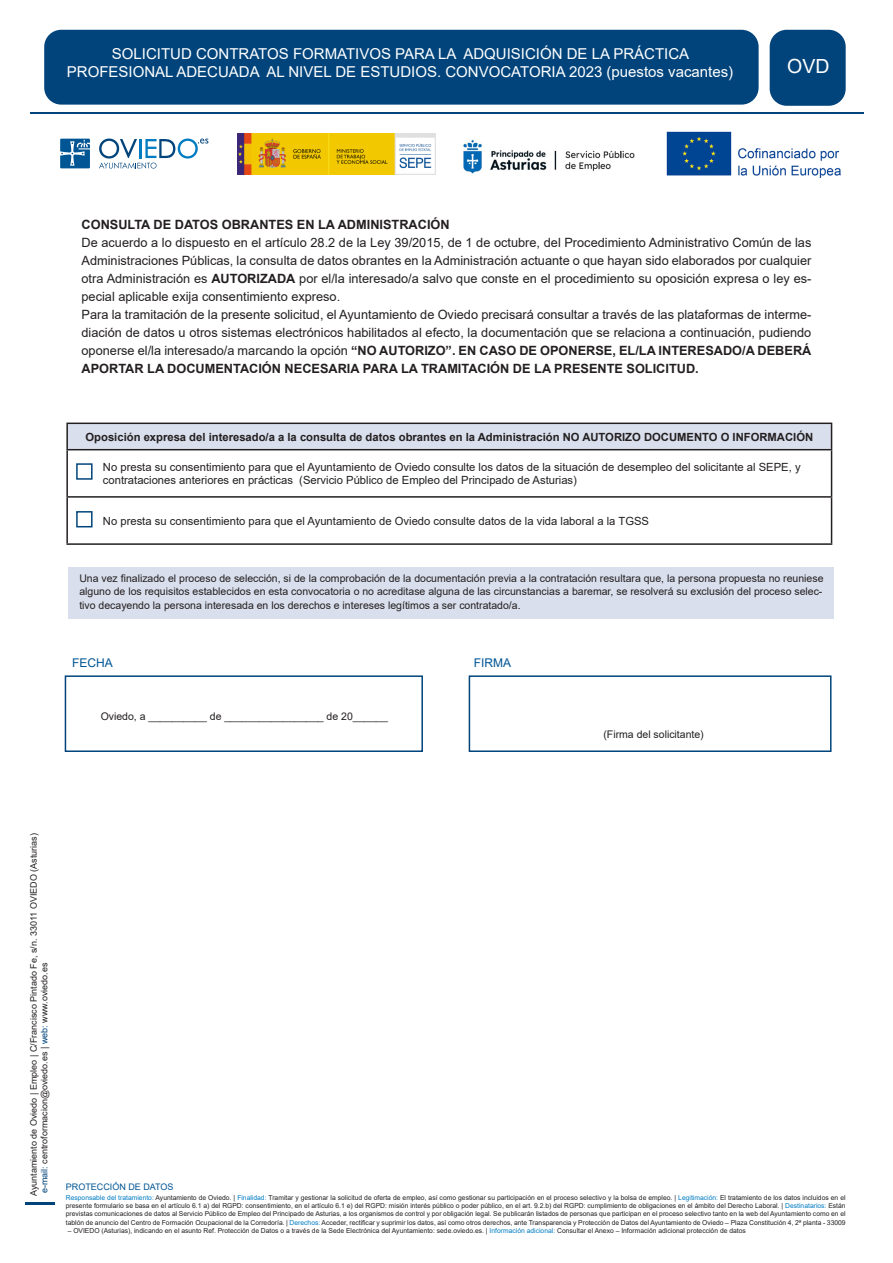
<style>
.page{position:relative;width:893px;height:1263px;background:#fff}
.page>*{position:absolute;margin:0;border:0;box-sizing:border-box;transform-origin:0 0}
.t1{font:19.5px "Arial";color:#fff}
.t2{font:15px/18px "Arial";color:#fff;text-align:center}
.t3{font:12.75px/18px "Arial";color:#231f20;text-align:justify}
.t4{font:700 12.75px "Arial";color:#231f20}
.t5{font:12px "Arial";color:#005595}
.t6{font:11.25px/13.5px "Arial";color:#231f20}
.t7{font:700 11.25px "Arial";color:#231f20}
.t8{font:10.5px/13.5px "Arial";color:#231f20;text-align:justify}
.t9{font:9px "Arial";color:#231f20}
.t10{font:9px "Arial";color:#005595}
.t11{font:6.75px/8.1px "Arial";color:#231f20;text-align:justify}
.s1{font-weight:700}
.s2{color:#00447b}
.s3{color:#007cc2}
</style>
<div class="page">
<div style="left:44px;top:30px;width:715px;height:75px;background:#00447b;border-radius:17px"></div>
<hr style="left:30px;top:113px;width:833px;height:1px;background:#00447b">
<img style="left:666px;top:131px;width:175px;height:46px">
<svg style="left:60px;top:139px;width:30px;height:29px"></svg>
<svg style="left:99px;top:139px;width:109px;height:30px"></svg>
<img style="left:238px;top:134px;width:197px;height:41px">
<img style="left:463px;top:140px;width:172px;height:34px">
<div style="left:770px;top:30px;width:76px;height:76px;background:#00447b;border-radius:17px"></div>
<div style="left:68px;top:567px;width:765px;height:52px;background:#d9dfec"></div>
<hr style="left:26px;top:1201px;width:29px;height:3px;background:#00447b">
<div style="left:65px;top:675px;width:358px;height:77px;border:2px solid #00447b"></div>
<div style="left:469px;top:675px;width:362px;height:77px;border:2px solid #00447b"></div>
<div style="left:67px;top:423px;width:764px;height:27px;background:#d9dfec"></div>
<hr style="left:66px;top:423px;width:766px;height:1px;background:#231f20">
<hr style="left:66px;top:424px;width:2px;height:25px;background:#231f20">
<svg style="left:831px;top:424px;width:1px;height:25px"></svg>
<hr style="left:66px;top:449px;width:766px;height:1px;background:#231f20">
<hr style="left:66px;top:450px;width:2px;height:46px;background:#231f20">
<hr style="left:831px;top:450px;width:1px;height:46px;background:#231f20">
<hr style="left:66px;top:496px;width:766px;height:2px;background:#231f20">
<hr style="left:66px;top:498px;width:2px;height:45px;background:#231f20">
<hr style="left:831px;top:498px;width:1px;height:45px;background:#231f20">
<hr style="left:66px;top:543px;width:766px;height:2px;background:#231f20">
<div style="left:76px;top:463px;width:17px;height:17px;border:2px solid #00447b"></div>
<div style="left:76px;top:511px;width:17px;height:16px;border:2px solid #00447b"></div>
<h2 class="t2" style="left:67px;top:45px;width:668px">SOLICITUD CONTRATOS FORMATIVOS PARA LA ADQUISICIÓN DE LA PRÁCTICA<br>PROFESIONAL ADECUADA AL NIVEL DE ESTUDIOS. CONVOCATORIA 2023 (puestos vacantes)</h2>
<h1 class="t1" style="left:787px;top:53px;width:44px">OVD</h1>
<p class="t4" style="left:82px;top:216px;width:370px">CONSULTA DE DATOS OBRANTES EN LA ADMINISTRACIÓN</p>
<p class="t3" style="left:82px;top:233px;width:731px">De acuerdo a lo dispuesto en el artículo 28.2 de la Ley 39/2015, de 1 de octubre, del Procedimiento Administrativo Común de las Administraciones Públicas, la consulta de datos obrantes en la Administración actuante o que hayan sido elaborados por cualquier otra Administración es <span class="s1">AUTORIZADA</span> por el/la interesado/a salvo que conste en el procedimiento su oposición expresa o ley es&shy;pecial aplicable exija consentimiento expreso.</p>
<p class="t3" style="left:82px;top:305px;width:731px">Para la tramitación de la presente solicitud, el Ayuntamiento de Oviedo precisará consultar a través de las plataformas de interme&shy;diación de datos u otros sistemas electrónicos habilitados al efecto, la documentación que se relaciona a continuación, pudiendo oponerse el/la interesado/a marcando la opción <span class="s1">“NO AUTORIZO”. EN CASO DE OPONERSE, EL/LA INTERESADO/A DEBERÁ APORTAR LA DOCUMENTACIÓN NECESARIA PARA LA TRAMITACIÓN DE LA PRESENTE SOLICITUD.</span></p>
<p class="t7" style="left:86px;top:429px;width:729px">Oposición expresa del interesado/a a la consulta de datos obrantes en la Administración NO AUTORIZO DOCUMENTO O INFORMACIÓN</p>
<p class="t6" style="left:103px;top:460px;width:699px">No presta su consentimiento para que el Ayuntamiento de Oviedo consulte los datos de la situación de desempleo del solicitante al SEPE, y contrataciones anteriores en prácticas (Servicio Público de Empleo del Principado de Asturias)</p>
<p class="t6" style="left:103px;top:514px;width:548px">No presta su consentimiento para que el Ayuntamiento de Oviedo consulte datos de la vida laboral a la TGSS</p>
<p class="t8" style="left:79px;top:571px;width:746px">Una vez finalizado el proceso de selección, si de la comprobación de la documentación previa a la contratación resultara que, la persona propuesta no reuniese alguno de los requisitos establecidos en esta convocatoria o no acreditase alguna de las circunstancias a baremar, se resolverá su exclusión del proceso selec&shy;tivo decayendo la persona interesada en los derechos e intereses legítimos a ser contratado/a.</p>
<p class="t5" style="left:72px;top:655px;width:42px">FECHA</p>
<p class="t5" style="left:474px;top:655px;width:39px">FIRMA</p>
<p class="t8" style="left:101px;top:710px;width:289px">Oviedo, a __________ de _________________ de 20______</p>
<p class="t8" style="left:603px;top:728px;width:102px">(Firma del solicitante)</p>
<p class="t9" style="left:27px;top:1196px;width:364px;rotate:-90deg">Ayuntamiento de Oviedo | Empleo | C/Francisco Pintado Fe, s/n. 33011 OVIEDO (Asturias)</p>
<p class="t9" style="left:38px;top:1193px;width:232px;rotate:-90deg"><span class="s2">e-mail:</span> centroformacion@oviedo.es | <span class="s2">web:</span> www.oviedo.es</p>
<p class="t10" style="left:66px;top:1181px;width:109px">PROTECCIÓN DE DATOS</p>
<p class="t11" style="left:66px;top:1194px;width:781px"><span class="s3">Responsable del tratamiento:</span> Ayuntamiento de Oviedo. | <span class="s3">Finalidad:</span> Tramitar y gestionar la solicitud de oferta de empleo, así como gestionar su participación en el proceso selectivo y la bolsa de empleo. | <span class="s3">Legitimación:</span> El tratamiento de los datos incluidos en el presente formulario se basa en el artículo 6.1 a) del RGPD: consentimiento, en el artículo 6.1 e) del RGPD: misión interés público o poder público, en el art. 9.2.b) del RGPD: cumplimiento de obligaciones en el ámbito del Derecho Laboral. | <span class="s3">Destinatarios:</span> Están previstas comunicaciones de datos al Servicio Público de Empleo del Principado de Asturias, a los organismos de control y por obligación legal. Se publicarán listados de personas que participan en el proceso selectivo tanto en la web del Ayuntamiento como en el tablón de anuncio del Centro de Formación Ocupacional de la Corredoría. | <span class="s3">Derechos:</span> Acceder, rectificar y suprimir los datos, así como otros derechos, ante Transparencia y Protección de Datos del Ayuntamiento de Oviedo – Plaza Constitución 4, 2ª planta - 33009</p>
<p class="t11" style="left:68px;top:1226px;width:680px">– OVIEDO (Asturias), indicando en el asunto Ref. Protección de Datos o a través de la Sede Electrónica del Ayuntamiento: sede.oviedo.es. | <span class="s3">Información adicional:</span> Consultar el Anexo – Información adicional protección de datos</p>
</div>
